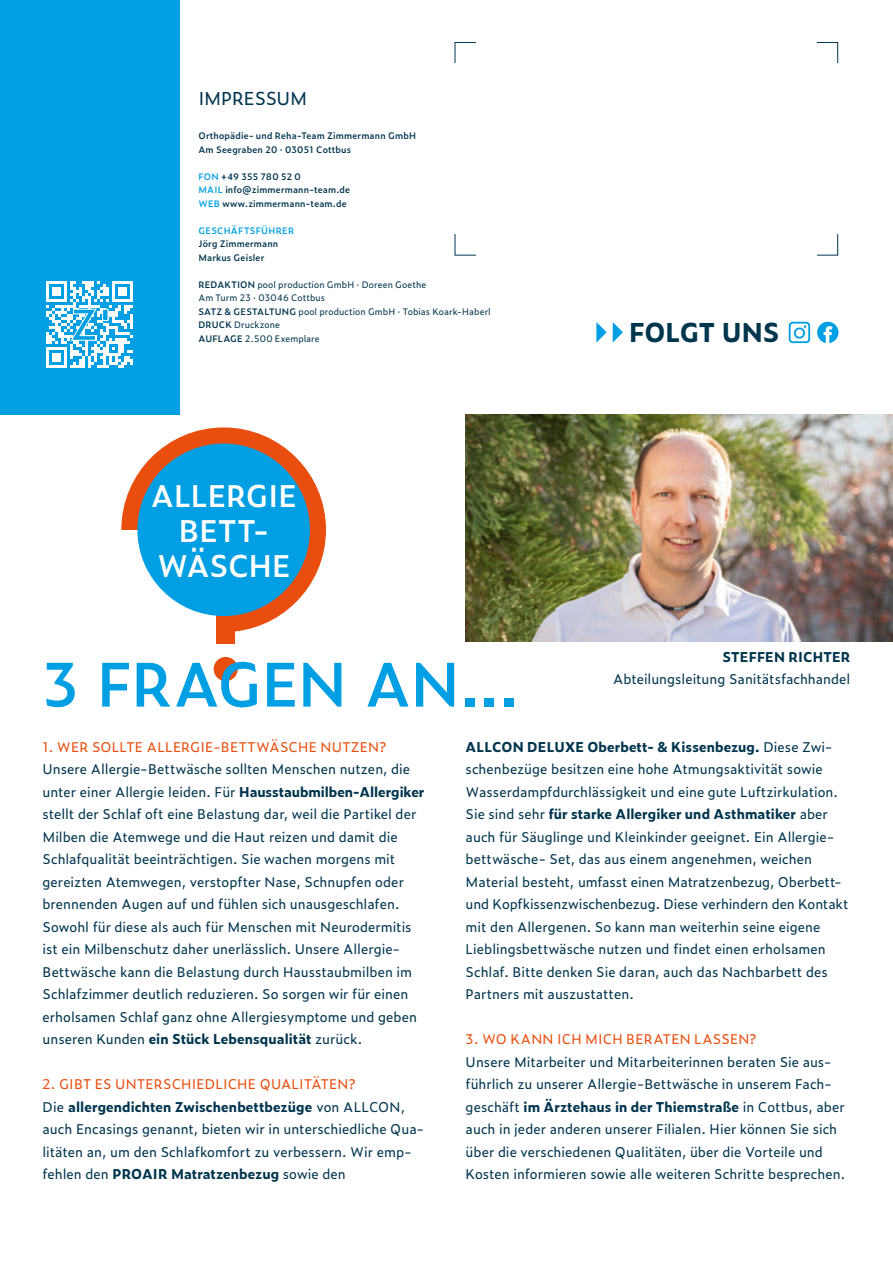
<style>
.page{position:relative;width:893px;height:1263px;background:#fff}
.page>*{position:absolute;margin:0;border:0;box-sizing:border-box;transform-origin:0 0}
.t1{font:600 60px "Zeitung Micro Pro";letter-spacing:-.015em;color:#009fe3}
.t2{font:600 30px "Zeitung Micro Pro";letter-spacing:-.005em;color:#fff}
.t3{font:700 25.8px "Zeitung Pro";letter-spacing:-.005em;color:#00354e}
.t4{font:18px "Zeitung Micro Pro";letter-spacing:-.01em;color:#00354e}
.t5{font:13.5px/22.5px "Zeitung Pro";color:#00354e}
.t6{font:13.5px "Zeitung Pro";letter-spacing:.015em;color:#e94e0f}
.t7{font:700 13.5px "Zeitung Pro";letter-spacing:.015em;color:#00354e}
.t8{font:600 9px "Zeitung Pro";letter-spacing:.02em;color:#00354e}
.t9{font:9px "Zeitung Pro";letter-spacing:.01em;color:#00354e}
.t10{font:600 9px "Zeitung Pro";letter-spacing:.035em;color:#009fe3}
.s1{color:#009fe3}
.s2{font-weight:600}
.s3{font-weight:700}
</style>
<div class="page">
<hr style="left:892px;top:341px;width:1px;height:488px;background:#009fe3">
<div style="left:214px;top:657px;width:24px;height:24px;background:#e94e0f;border-radius:50%"></div>
<div style="left:0;top:0;width:180px;height:414px;background:#009fe3"></div>
<hr style="left:892px;top:0;width:1px;height:650px;background:#009fe3">
<svg style="left:46px;top:281px;width:87px;height:87px"></svg>
<div style="left:121px;top:427px;width:205px;height:205px;background:#e94e0f;border-radius:50%"></div>
<div style="left:84px;top:530px;width:140px;height:120px;background:#fff"></div>
<div style="left:216px;top:607px;width:19px;height:37px;background:#e94e0f"></div>
<div style="left:137px;top:443px;width:173px;height:173px;background:#009fe3;border-radius:50%"></div>
<img style="left:466px;top:414px;width:427px;height:227px">
<svg style="left:817px;top:322px;width:21px;height:21px"></svg>
<div style="left:789px;top:322px;width:21px;height:21px;border:2px solid #009fe3;border-radius:3px"></div>
<div style="left:794px;top:327px;width:11px;height:12px;border:2px solid #009fe3;border-radius:50%"></div>
<svg style="left:613px;top:322px;width:10px;height:21px"></svg>
<svg style="left:596px;top:322px;width:11px;height:21px"></svg>
<p class="t4" style="left:198px;top:85px;width:110px">IMPRESSUM</p>
<p class="t8" style="left:198px;top:129px;width:219px">Orthopädie- und Reha-Team Zimmermann GmbH</p>
<p class="t8" style="left:198px;top:143px;width:154px">Am Seegraben 20 · 03051 Cottbus</p>
<p class="t8" style="left:198px;top:170px;width:104px"><span class="s1">FON</span> +49 355 780 52 0</p>
<p class="t8" style="left:198px;top:183px;width:153px"><span class="s1">MAIL</span> info@zimmermann-team.de</p>
<p class="t8" style="left:198px;top:197px;width:150px"><span class="s1">WEB</span> www.zimmermann-team.de</p>
<p class="t10" style="left:198px;top:224px;width:97px">GESCHÄFTSFÜHRER</p>
<p class="t8" style="left:198px;top:237px;width:81px">Jörg Zimmermann</p>
<p class="t8" style="left:198px;top:251px;width:67px">Markus Geisler</p>
<p class="t9" style="left:198px;top:278px;width:229px"><span class="s2">REDAKTION</span> pool production GmbH · Doreen Goethe</p>
<p class="t9" style="left:198px;top:291px;width:128px">Am Turm 23 · 03046 Cottbus</p>
<p class="t9" style="left:198px;top:305px;width:294px"><span class="s2">SATZ &amp; GESTALTUNG</span> pool production GmbH · Tobias Koark-Haberl</p>
<p class="t9" style="left:198px;top:318px;width:83px"><span class="s2">DRUCK</span> Druckzone</p>
<p class="t9" style="left:198px;top:332px;width:123px"><span class="s2">AUFLAGE</span> 2.500 Exemplare</p>
<p class="t2" style="left:151px;top:473px;width:148px">ALLERGIE</p>
<p class="t2" style="left:179px;top:508px;width:92px">BETT-</p>
<p class="t2" style="left:157px;top:543px;width:135px">WÄSCHE</p>
<p class="t1" style="left:43px;top:638px;width:478px">3 FRAGEN AN...</p>
<p class="t3" style="left:629px;top:312px;width:152px">FOLGT UNS</p>
<p class="t7" style="left:722px;top:646px;width:130px">STEFFEN RICHTER</p>
<p class="t5" style="left:613px;top:667px;width:239px">Abteilungsleitung Sanitätsfachhandel</p>
<p class="t6" style="left:43px;top:736px;width:345px">1. WER SOLLTE ALLERGIE-BETTWÄSCHE NUTZEN?</p>
<p class="t5" style="left:43px;top:757px;width:383px">Unsere Allergie-Bettwäsche sollten Menschen nutzen, die unter einer Allergie leiden. Für <span class="s3">Hausstaubmilben-Allergiker</span></p>
<p class="t5" style="left:43px;top:802px;width:376px">stellt der Schlaf oft eine Belastung dar, weil die Partikel der Milben die Atemwege und die Haut reizen und damit die Schlafqualität beeinträchtigen. Sie wachen morgens mit gereizten Atemwegen, verstopfter Nase, Schnupfen oder brennenden Augen auf und fühlen sich unausgeschlafen.<br>Sowohl für diese als auch für Menschen mit Neurodermitis ist ein Milbenschutz daher unerlässlich. Unsere Allergie-Bettwäsche kann die Belastung durch Hausstaubmilben im Schlafzimmer deutlich reduzieren. So sorgen wir für einen erholsamen Schlaf ganz ohne Allergiesymptome und geben unseren Kunden <span class="s3">ein Stück Lebensqualität</span> zurück.</p>
<p class="t6" style="left:43px;top:1074px;width:314px">2. GIBT ES UNTERSCHIEDLICHE QUALITÄTEN?</p>
<p class="t5" style="left:43px;top:1095px;width:383px">Die <span class="s3">allergendichten Zwischenbettbezüge</span> von ALLCON, auch Encasings genannt, bieten wir in unterschiedliche Qua&shy;litäten an, um den Schlafkomfort zu verbessern. Wir emp&shy;fehlen den <span class="s3">PROAIR Matratzenbezug</span> sowie den</p>
<p class="t5" style="left:466px;top:735px;width:374px"><span class="s3">ALLCON DELUXE Oberbett- &amp; Kissenbezug.</span> Diese Zwi&shy;schenbezüge besitzen eine hohe Atmungsaktivität sowie<br>Wasserdampfdurchlässigkeit und eine gute Luftzirkulation.</p>
<p class="t5" style="left:466px;top:802px;width:370px">Sie sind sehr <span class="s3">für starke Allergiker und Asthmatiker</span> aber auch für Säuglinge und Kleinkinder geeignet. Ein Allergie&shy;bettwäsche- Set, das aus einem angenehmen, weichen</p>
<p class="t5" style="left:466px;top:870px;width:378px">Material besteht, umfasst einen Matratzenbezug, Oberbett-</p>
<p class="t5" style="left:466px;top:892px;width:384px">und Kopfkissenzwischenbezug. Diese verhindern den Kontakt</p>
<p class="t5" style="left:466px;top:915px;width:364px">mit den Allergenen. So kann man weiterhin seine eigene Lieblingsbettwäsche nutzen und findet einen erholsamen Schlaf. Bitte denken Sie daran, auch das Nachbarbett des Partners mit auszustatten.</p>
<p class="t6" style="left:466px;top:1029px;width:292px">3. WO KANN ICH MICH BERATEN LASSEN?</p>
<p class="t5" style="left:466px;top:1050px;width:381px">Unsere Mitarbeiter und Mitarbeiterinnen beraten Sie aus&shy;führlich zu unserer Allergie-Bettwäsche in unserem Fach&shy;geschäft <span class="s3">im Ärztehaus in der Thiemstraße</span> in Cottbus, aber auch in jeder anderen unserer Filialen. Hier können Sie sich über die verschiedenen Qualitäten, über die Vorteile und Kosten informieren sowie alle weiteren Schritte besprechen.</p>
</div>
